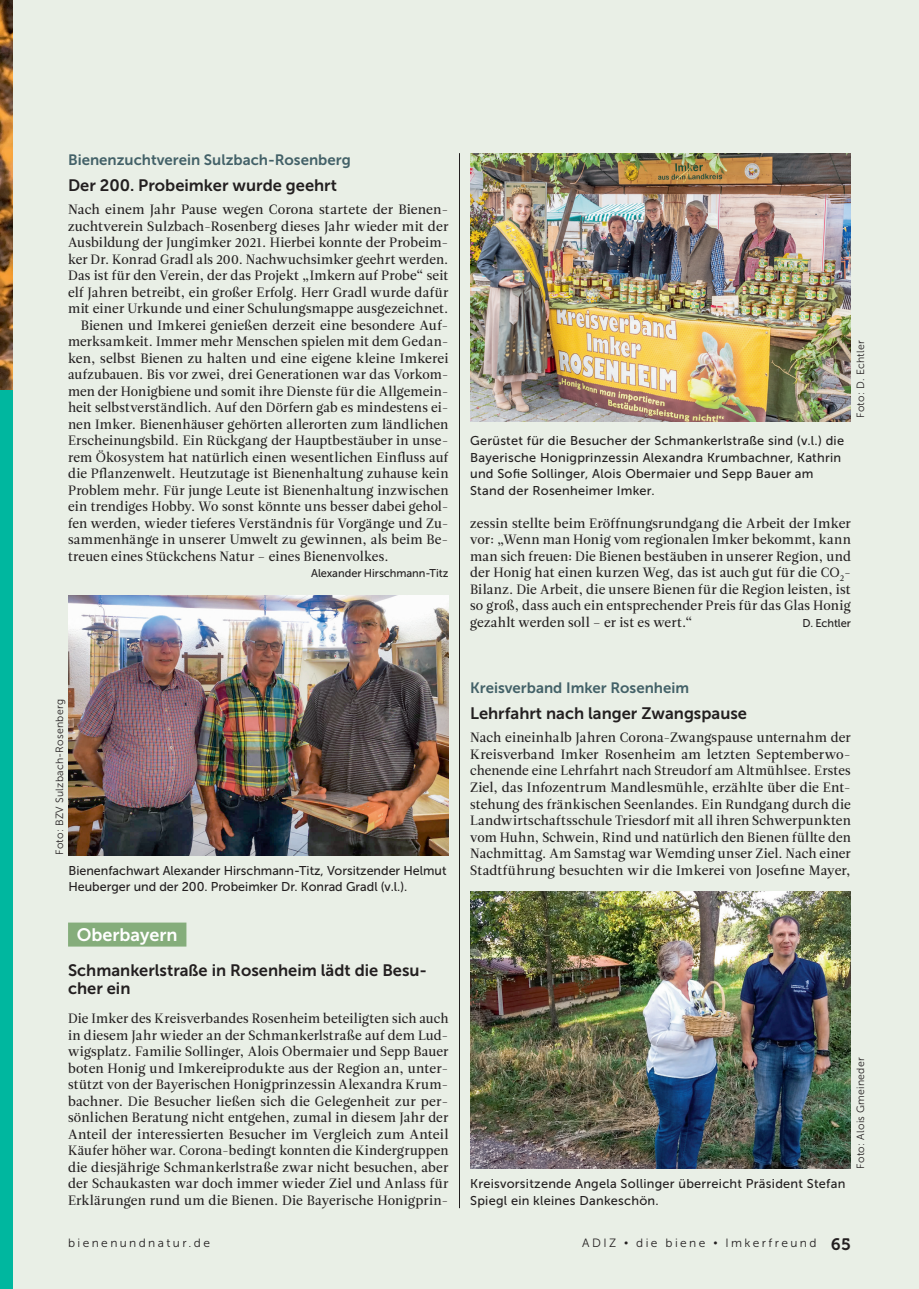
<style>
.page{position:relative;width:919px;height:1289px;background:#fff}
.page>*{position:absolute;margin:0;border:0;box-sizing:border-box;transform-origin:0 0}
.t1{font:18px "Museo Sans 700";color:#fff}
.t2{font:16.5px/18px "Museo Sans 700";color:#231f20}
.t3{font:15px "Museo Sans 700";color:#436168}
.t4{font:13.5px/16.5px "Leitura Roman 2";letter-spacing:.005em;color:#231f20;text-align:justify}
.t5{font:12.75px/16.5px "Museo Sans 500";letter-spacing:.02em;color:#231f20}
.t6{font:12.75px "Museo Sans 500";color:#231f20}
.t7{font:12px "Museo Sans 300";letter-spacing:.2em;color:#231f20}
.t8{font:11.25px "Museo Sans 500";letter-spacing:-.005em;color:#231f20}
.t9{font:10.5px "Museo Sans 300";letter-spacing:.02em;color:#231f20}
.s1{font-size:10.5px}
.s2{font-family:"Museo 700";font-size:16.5px}
</style>
<div class="page">
<div style="left:13px;top:0;width:905px;height:1288px;background:#e9efe6"></div>
<hr style="left:459px;top:153px;width:1px;height:1055px;background:#231f20">
<div style="left:68px;top:922px;width:118px;height:24px;background:#85ad7b"></div>
<img style="left:68px;top:595px;width:380px;height:260px">
<img style="left:470px;top:153px;width:380px;height:268px">
<img style="left:470px;top:891px;width:380px;height:277px">
<div style="left:0;top:0;width:13px;height:1288px;background:#00b79f"></div>
<img style="left:0;top:0;width:13px;height:389px">
<p class="t3" style="left:68px;top:151px;width:284px">Bienenzuchtverein Sulzbach-Rosenberg</p>
<p class="t2" style="left:68px;top:176px;width:270px">Der 200. Probeimker wurde geehrt</p>
<p class="t4" style="left:68px;top:201px;width:382px">Nach einem Jahr Pause wegen Corona startete der Bienen-</p>
<p class="t4" style="left:68px;top:218px;width:382px">zuchtverein Sulzbach-Rosenberg dieses Jahr wieder mit der</p>
<p class="t4" style="left:68px;top:234px;width:382px">Ausbildung der Jungimker 2021. Hierbei konnte der Probeim-</p>
<p class="t4" style="left:68px;top:251px;width:382px">ker Dr. Konrad Gradl als 200. Nachwuchsimker geehrt werden.</p>
<p class="t4" style="left:68px;top:267px;width:382px">Das ist für den Verein, der das Projekt „Imkern auf Probe“ seit</p>
<p class="t4" style="left:68px;top:284px;width:382px">elf Jahren betreibt, ein großer Erfolg. Herr Gradl wurde dafür</p>
<p class="t4" style="left:68px;top:300px;width:382px">mit einer Urkunde und einer Schulungsmappe ausgezeichnet.</p>
<p class="t4" style="left:81px;top:317px;width:369px">Bienen und Imkerei genießen derzeit eine besondere Auf-</p>
<p class="t4" style="left:68px;top:333px;width:382px">merksamkeit. Immer mehr Menschen spielen mit dem Gedan-</p>
<p class="t4" style="left:68px;top:350px;width:382px">ken, selbst Bienen zu halten und eine eigene kleine Imkerei</p>
<p class="t4" style="left:68px;top:366px;width:382px">aufzubauen. Bis vor zwei, drei Generationen war das Vorkom-</p>
<p class="t4" style="left:68px;top:383px;width:382px">men der Honigbiene und somit ihre Dienste für die Allgemein-</p>
<p class="t4" style="left:68px;top:399px;width:382px">heit selbstverständlich. Auf den Dörfern gab es mindestens ei-</p>
<p class="t4" style="left:68px;top:416px;width:382px">nen Imker. Bienenhäuser gehörten allerorten zum ländlichen</p>
<p class="t4" style="left:68px;top:432px;width:382px">Erscheinungsbild. Ein Rückgang der Hauptbestäuber in unse-</p>
<p class="t4" style="left:68px;top:449px;width:382px">rem Ökosystem hat natürlich einen wesentlichen Einfluss auf</p>
<p class="t4" style="left:68px;top:465px;width:382px">die Pflanzenwelt. Heutzutage ist Bienenhaltung zuhause kein</p>
<p class="t4" style="left:68px;top:482px;width:382px">Problem mehr. Für junge Leute ist Bienenhaltung inzwischen</p>
<p class="t4" style="left:68px;top:498px;width:382px">ein trendiges Hobby. Wo sonst könnte uns besser dabei gehol-</p>
<p class="t4" style="left:68px;top:515px;width:382px">fen werden, wieder tieferes Verständnis für Vorgänge und Zu-</p>
<p class="t4" style="left:68px;top:531px;width:382px">sammenhänge in unserer Umwelt zu gewinnen, als beim Be-</p>
<p class="t4" style="left:68px;top:548px;width:322px">treuen eines Stückchens Natur – eines Bienenvolkes.</p>
<p class="t8" style="left:311px;top:567px;width:139px">Alexander Hirschmann-Titz</p>
<p class="t9" style="left:54px;top:855px;width:157px;rotate:-90deg">Foto: BZV Sulzbach-Rosenberg</p>
<p class="t5" style="left:470px;top:433px;width:375px">Gerüstet für die Besucher der Schmankerlstraße sind (v.l.) die Bayerische Honigprinzessin Alexandra Krumbachner, Kathrin und Sofie Sollinger, Alois Obermaier und Sepp Bauer am Stand der Rosenheimer Imker.</p>
<p class="t9" style="left:854px;top:418px;width:79px;rotate:-90deg">Foto: D. Echtler</p>
<p class="t4" style="left:470px;top:515px;width:382px">zessin stellte beim Eröffnungsrundgang die Arbeit der Imker vor: „Wenn man Honig vom regionalen Imker bekommt, kann man sich freuen: Die Bienen bestäuben in unserer Region, und der Honig hat einen kurzen Weg, das ist auch gut für die CO<sub>2</sub>- Bilanz. Die Arbeit, die unsere Bienen für die Region leisten, ist so groß, dass auch ein entsprechender Preis für das Glas Honig gezahlt werden soll – er ist es wert.“</p>
<p class="t8" style="left:802px;top:617px;width:50px">D. Echtler</p>
<p class="t3" style="left:470px;top:679px;width:220px">Kreisverband Imker Rosenheim</p>
<p class="t2" style="left:470px;top:704px;width:278px">Lehrfahrt nach langer Zwangspause</p>
<p class="t4" style="left:470px;top:729px;width:382px">Nach eineinhalb Jahren Corona-Zwangspause unternahm der Kreisverband Imker Rosenheim am letzten Septemberwo&shy;chenende eine Lehrfahrt nach Streudorf am Altmühlsee. Erstes Ziel, das Infozentrum Mandlesmühle, erzählte über die Ent&shy;stehung des fränkischen Seenlandes. Ein Rundgang durch die Landwirtschaftsschule Triesdorf mit all ihren Schwerpunkten vom Huhn, Schwein, Rind und natürlich den Bienen füllte den Nachmittag. Am Samstag war Wemding unser Ziel. Nach einer</p>
<p class="t6" style="left:68px;top:863px;width:379px">Bienenfachwart Alexander Hirschmann-Titz, Vorsitzender Helmut</p>
<p class="t4" style="left:470px;top:861px;width:382px">Stadtführung besuchten wir die Imkerei von Josefine Mayer,</p>
<p class="t6" style="left:68px;top:879px;width:340px">Heuberger und der 200. Probeimker Dr. Konrad Gradl (v.l.).</p>
<h1 class="t1" style="left:77px;top:924px;width:102px">Oberbayern</h1>
<p class="t2" style="left:68px;top:960px;width:360px">Schmankerlstraße in Rosenheim lädt die Besu&shy;cher ein</p>
<p class="t4" style="left:68px;top:1010px;width:382px">Die Imker des Kreisverbandes Rosenheim beteiligten sich auch in diesem Jahr wieder an der Schmankerlstraße auf dem Lud&shy;wigsplatz. Familie Sollinger, Alois Obermaier und Sepp Bauer boten Honig und Imkereiprodukte aus der Region an, unter&shy;stützt von der Bayerischen Honigprinzessin Alexandra Krum&shy;bachner. Die Besucher ließen sich die Gelegenheit zur per&shy;sönlichen Beratung nicht entgehen, zumal in diesem Jahr der Anteil der interessierten Besucher im Vergleich zum Anteil Käufer höher war. Corona-bedingt konnten die Kindergruppen die diesjährige Schmankerlstraße zwar nicht besuchen, aber der Schaukasten war doch immer wieder Ziel und Anlass für Erklärungen rund um die Bienen. Die Bayerische Honigprin-</p>
<p class="t5" style="left:470px;top:1175px;width:377px">Kreisvorsitzende Angela Sollinger überreicht Präsident Stefan<br>Spiegl ein kleines Dankeschön.</p>
<p class="t9" style="left:854px;top:1168px;width:113px;rotate:-90deg">Foto: Alois Gmeineder</p>
<p class="t7" style="left:68px;top:1236px;width:143px">bienenundnatur.de</p>
<p class="t7" style="left:582px;top:1236px;width:270px">ADIZ <span class="s1">•</span> die biene <span class="s1">•</span> Imkerfreund <span class="s2">65</span></p>
</div>
